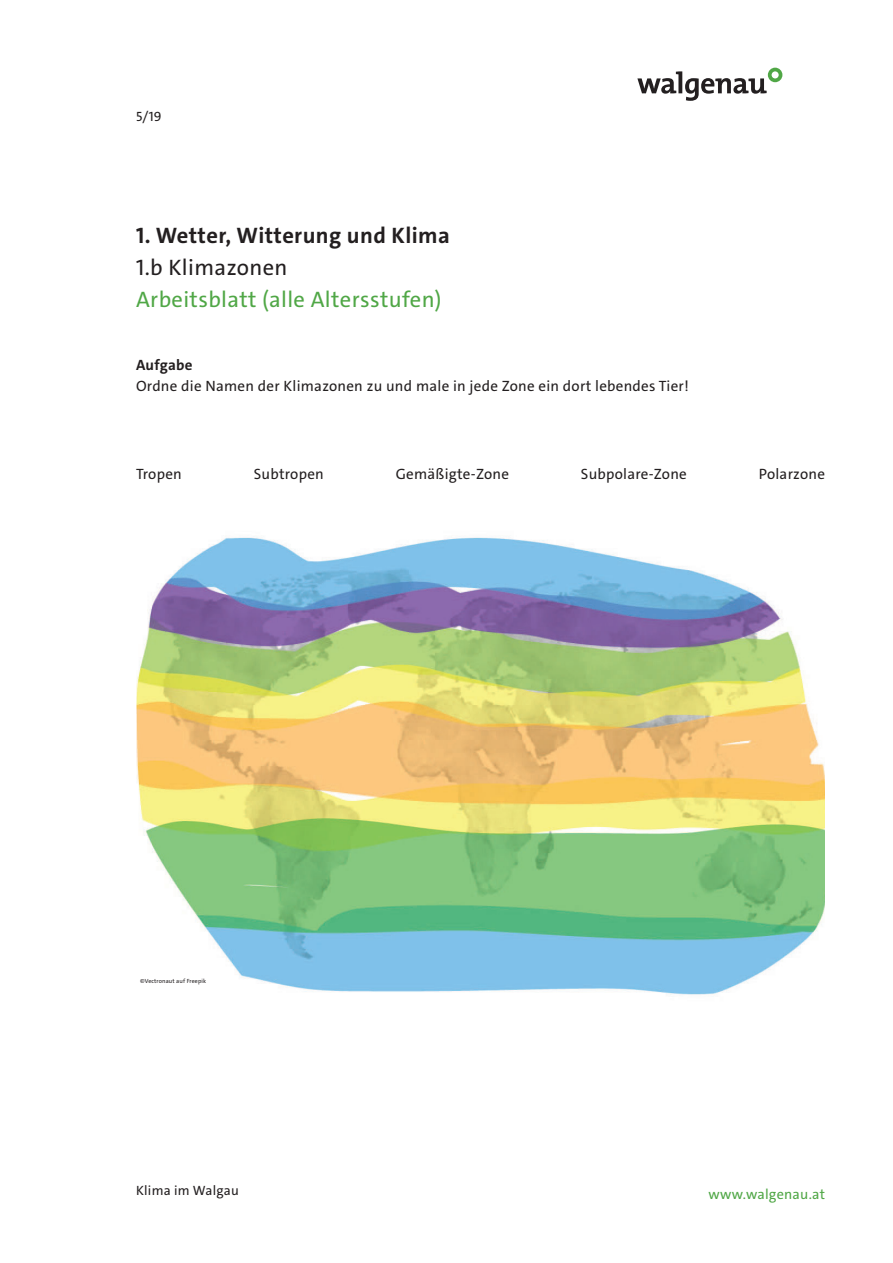
<style>
.page{position:relative;width:893px;height:1263px;background:#fff}
.page>*{position:absolute;margin:0;border:0;box-sizing:border-box;transform-origin:0 0}
.Headline_Grün__Zeile{font:22.5px "The Sans";letter-spacing:.015em;color:#50a746}
.Headline_Bold__Zeile{font:700 22.5px "The Sans";letter-spacing:.015em;color:#231f20}
.Headline_Bold__Zeile-2{font:22.5px "The Sans";letter-spacing:.015em;color:#231f20}
.Lauftext{font:15px "The Sans";letter-spacing:.015em;color:#231f20}
.Lauftext-2{font:700 15px "The Sans";letter-spacing:.015em;color:#231f20}
.t1{font:14.25px "The Sans";letter-spacing:.015em;color:#50a746}
.t2{font:13.5px "The Sans";letter-spacing:.015em;color:#231f20}
.Lauftext-3{font:6px "The Sans";letter-spacing:.015em;color:#231f20}
</style>
<div class="page">
<svg style="left:637px;top:68px;width:145px;height:33px"></svg>
<img style="left:136px;top:536px;width:689px;height:459px">
<p class="t2" style="left:136px;top:108px;width:27px">5/19</p>
<p class="Headline_Bold__Zeile" style="left:136px;top:221px;width:315px">1. Wetter, Witterung und Klima</p>
<p class="Headline_Bold__Zeile-2" style="left:136px;top:253px;width:153px">1.b Klimazonen</p>
<p class="Headline_Grün__Zeile" style="left:136px;top:284px;width:307px">Arbeitsblatt (alle Altersstufen)</p>
<p class="Lauftext-2" style="left:136px;top:355px;width:58px">Aufgabe</p>
<p class="Lauftext" style="left:136px;top:376px;width:554px">Ordne die Namen der Klimazonen zu und male in jede Zone ein dort lebendes Tier!</p>
<p class="Lauftext" style="left:136px;top:464px;width:47px">Tropen</p>
<p class="Lauftext" style="left:254px;top:464px;width:72px">Subtropen</p>
<p class="Lauftext" style="left:396px;top:464px;width:115px">Gemäßigte-Zone</p>
<p class="Lauftext" style="left:581px;top:464px;width:108px">Subpolare-Zone</p>
<p class="Lauftext" style="left:759px;top:464px;width:68px">Polarzone</p>
<p class="Lauftext-3" style="left:140px;top:977px;width:67px">©Vectronaut auf Freepik</p>
<p class="t2" style="left:136px;top:1182px;width:104px">Klima im Walgau</p>
<p class="t1" style="left:708px;top:1185px;width:118px">www.walgenau.at</p>
</div>
